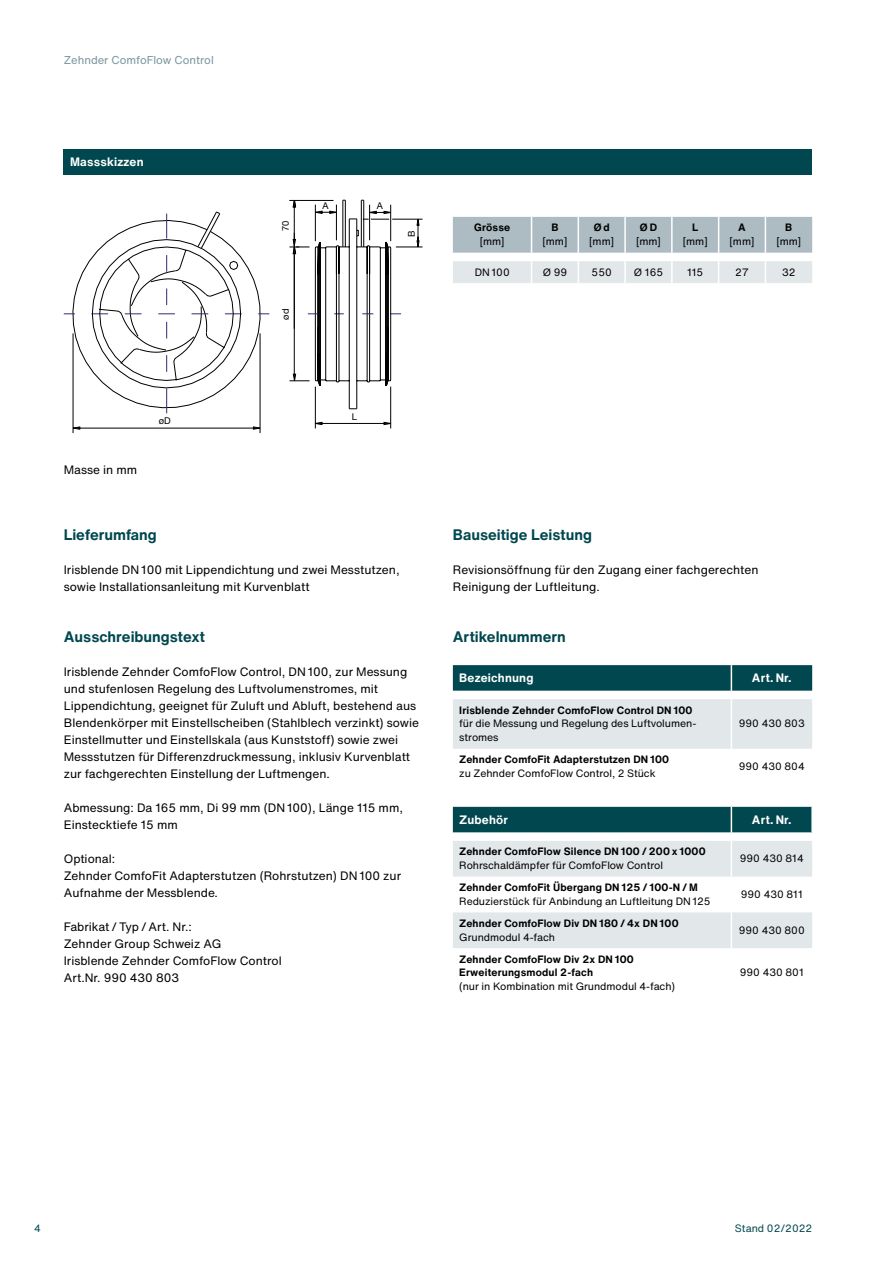
<style>
.page{position:relative;width:893px;height:1263px;background:#fff}
.page>*{position:absolute;margin:0;border:0;box-sizing:border-box;transform-origin:0 0}
.t1{font:700 15px "Helvetica Now Text";color:#00474f}
.t2{font:12px/17px "Helvetica Now Text";color:#000}
.t3{font:700 12px "Helvetica Now Text";letter-spacing:.015em;color:#fff}
.t4{font:11.25px "Helvetica Now Text";color:#78959d}
.t5{font:10.5px/13.8px "Helvetica Now Text";letter-spacing:-.005em;color:#000}
.t6{font:700 10.5px/13.8px "Helvetica Now Text";letter-spacing:.015em;color:#000}
.t7{font:10.5px "Helvetica Now Text";color:#00474f}
.t8{font:9.3px "Helvetica Neue LT Pro";color:#000}
</style>
<div class="page">
<svg style="left:72px;top:257px;width:20px;height:151px"></svg>
<svg style="left:92px;top:174px;width:331px;height:259px"></svg>
<svg style="left:453px;top:217px;width:359px;height:66px;background:#c9d4d8"></svg>
<svg style="left:453px;top:665px;width:359px;height:84px;background:#a0b9bd"></svg>
<svg style="left:453px;top:807px;width:359px;height:141px"></svg>
<hr style="left:811px;top:807px;width:2px;height:25px;background:#fff">
<div style="left:64px;top:149px;width:748px;height:25px;background:#00474f"></div>
<p class="t4" style="left:64px;top:52px;width:152px">Zehnder ComfoFlow Control</p>
<p class="t3" style="left:70px;top:153px;width:75px">Massskizzen</p>
<p class="t8" style="left:280px;top:231px;width:12px;rotate:-90deg">70</p>
<p class="t8" style="left:280px;top:320px;width:12px;rotate:-90deg">ød</p>
<p class="t8" style="left:322px;top:200px;width:8px">A</p>
<p class="t8" style="left:377px;top:200px;width:8px">A</p>
<p class="t8" style="left:406px;top:237px;width:8px;rotate:-90deg">B</p>
<p class="t6" style="left:474px;top:221px;width:38px">Grösse</p>
<p class="t5" style="left:480px;top:235px;width:26px">[mm]</p>
<p class="t6" style="left:551px;top:221px;width:9px">B</p>
<p class="t5" style="left:542px;top:235px;width:26px">[mm]</p>
<p class="t6" style="left:594px;top:221px;width:17px">Ø d</p>
<p class="t5" style="left:589px;top:235px;width:26px">[mm]</p>
<p class="t6" style="left:640px;top:221px;width:19px">Ø D</p>
<p class="t5" style="left:636px;top:235px;width:26px">[mm]</p>
<p class="t6" style="left:692px;top:221px;width:8px">L</p>
<p class="t5" style="left:683px;top:235px;width:26px">[mm]</p>
<p class="t6" style="left:738px;top:221px;width:9px">A</p>
<p class="t5" style="left:730px;top:235px;width:26px">[mm]</p>
<p class="t6" style="left:785px;top:221px;width:9px">B</p>
<p class="t5" style="left:776px;top:235px;width:26px">[mm]</p>
<p class="t5" style="left:475px;top:265px;width:37px">DN 100</p>
<p class="t5" style="left:543px;top:265px;width:26px">Ø 99</p>
<p class="t5" style="left:592px;top:265px;width:22px">550</p>
<p class="t5" style="left:634px;top:265px;width:31px">Ø 165</p>
<p class="t5" style="left:687px;top:265px;width:18px">115</p>
<p class="t5" style="left:735px;top:265px;width:15px">27</p>
<p class="t5" style="left:782px;top:265px;width:15px">32</p>
<p class="t2" style="left:64px;top:461px;width:75px">Masse in mm</p>
<p class="t8" style="left:159px;top:415px;width:13px">øD</p>
<p class="t8" style="left:352px;top:411px;width:7px">L</p>
<p class="t1" style="left:64px;top:525px;width:95px">Lieferumfang</p>
<p class="t2" style="left:64px;top:561px;width:337px">Irisblende DN 100 mit Lippendichtung und zwei Messtutzen, sowie Installationsanleitung mit Kurvenblatt</p>
<p class="t1" style="left:64px;top:627px;width:143px">Ausschreibungstext</p>
<p class="t2" style="left:64px;top:663px;width:357px">Irisblende Zehnder ComfoFlow Control, DN 100, zur Messung und stufenlosen Regelung des Luftvolumenstromes, mit Lippendichtung, geeignet für Zuluft und Abluft, bestehend aus Blendenkörper mit Einstellscheiben (Stahlblech verzinkt) sowie Einstellmutter und Einstellskala (aus Kunststoff) sowie zwei Messstutzen für Differenzdruckmessung, inklusiv Kurvenblatt zur fachgerechten Einstellung der Luftmengen.</p>
<p class="t2" style="left:64px;top:799px;width:341px">Abmessung: Da 165 mm, Di 99 mm (DN 100), Länge 115 mm,<br>Einstecktiefe 15 mm</p>
<p class="t2" style="left:64px;top:850px;width:339px">Optional:<br>Zehnder ComfoFit Adapterstutzen (Rohrstutzen) DN 100 zur<br>Aufnahme der Messblende.</p>
<p class="t2" style="left:64px;top:918px;width:219px">Fabrikat / Typ / Art. Nr.:<br>Zehnder Group Schweiz AG<br>Irisblende Zehnder ComfoFlow Control<br>Art.Nr. 990 430 803</p>
<p class="t1" style="left:453px;top:525px;width:141px">Bauseitige Leistung</p>
<p class="t2" style="left:453px;top:561px;width:307px">Revisionsöffnung für den Zugang einer fachgerechten<br>Reinigung der Luftleitung.</p>
<p class="t1" style="left:453px;top:627px;width:115px">Artikelnummern</p>
<p class="t3" style="left:459px;top:670px;width:76px">Bezeichnung</p>
<p class="t3" style="left:752px;top:670px;width:41px">Art. Nr.</p>
<p class="t6" style="left:459px;top:703px;width:235px">Irisblende Zehnder ComfoFlow Control DN 100</p>
<p class="t5" style="left:459px;top:717px;width:239px">für die Messung und Regelung des Luftvolumen&shy;stromes</p>
<p class="t5" style="left:739px;top:717px;width:67px">990 430 803</p>
<p class="t6" style="left:459px;top:753px;width:211px">Zehnder ComfoFit Adapterstutzen DN 100</p>
<p class="t5" style="left:459px;top:766px;width:198px">zu Zehnder ComfoFlow Control, 2 Stück</p>
<p class="t5" style="left:739px;top:759px;width:67px">990 430 804</p>
<p class="t3" style="left:459px;top:811px;width:50px">Zubehör</p>
<p class="t3" style="left:752px;top:811px;width:41px">Art. Nr.</p>
<p class="t6" style="left:459px;top:845px;width:248px">Zehnder ComfoFlow Silence DN 100 / 200 x 1000</p>
<p class="t5" style="left:459px;top:858px;width:205px">Rohrschaldämpfer für ComfoFlow Control</p>
<p class="t5" style="left:740px;top:852px;width:65px">990 430 814</p>
<p class="t6" style="left:459px;top:881px;width:240px">Zehnder ComfoFit Übergang DN 125 / 100-N / M</p>
<p class="t5" style="left:459px;top:894px;width:253px">Reduzierstück für Anbindung an Luftleitung DN 125</p>
<p class="t6" style="left:459px;top:916px;width:221px">Zehnder ComfoFlow Div DN 180 / 4x DN 100</p>
<p class="t5" style="left:459px;top:930px;width:97px">Grundmodul 4-fach</p>
<p class="t6" style="left:459px;top:952px;width:176px">Zehnder ComfoFlow Div 2x DN 100<br>Erweiterungsmodul 2-fach</p>
<p class="t5" style="left:459px;top:980px;width:217px">(nur in Kombination mit Grundmodul 4-fach)</p>
<p class="t5" style="left:741px;top:887px;width:63px">990 430 811</p>
<p class="t5" style="left:739px;top:923px;width:67px">990 430 800</p>
<p class="t5" style="left:740px;top:966px;width:65px">990 430 801</p>
<p class="t7" style="left:34px;top:1221px;width:8px">4</p>
<p class="t7" style="left:735px;top:1221px;width:79px">Stand 02/2022</p>
</div>
